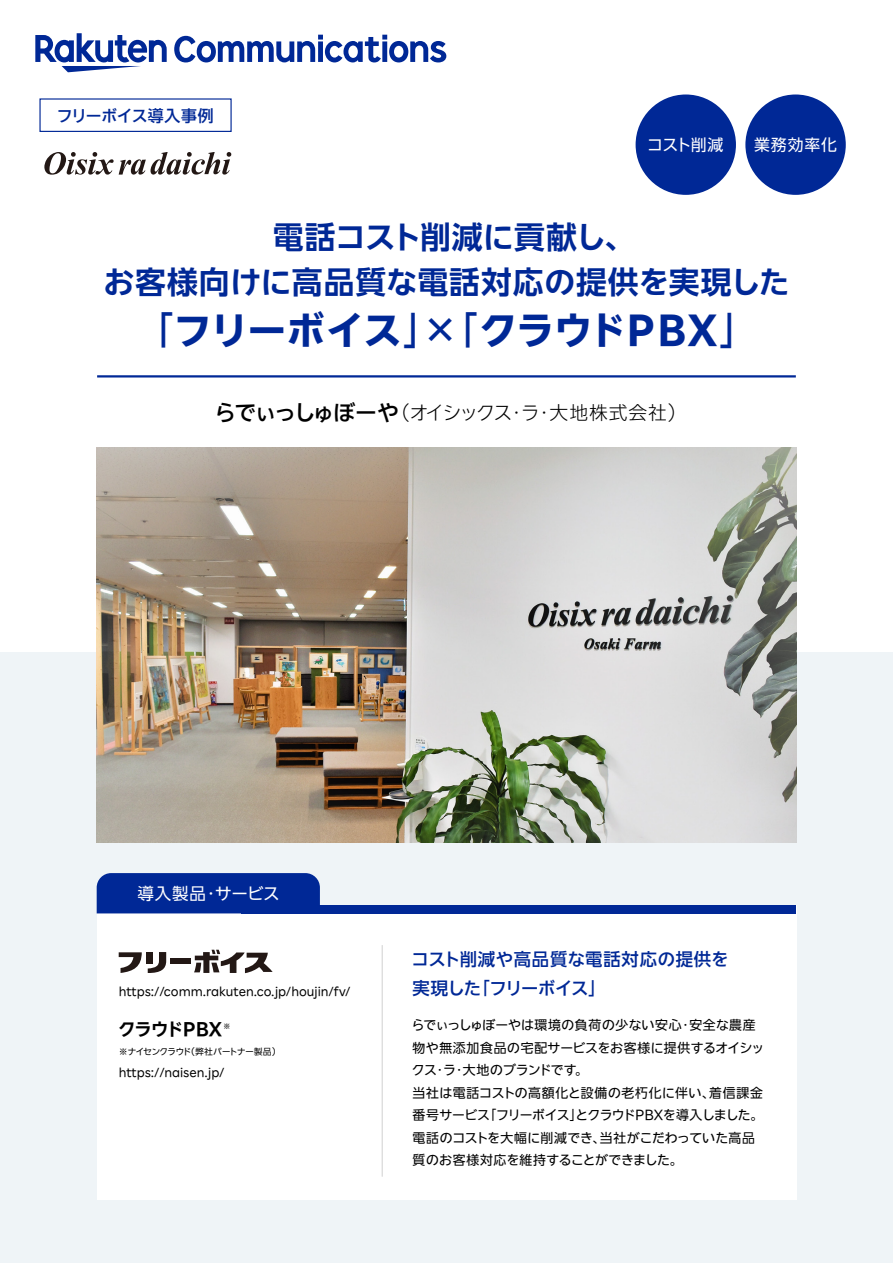
<style>
.page{position:relative;width:893px;height:1263px;background:#fff}
.page>*{position:absolute;margin:0;border:0;box-sizing:border-box;transform-origin:0 0}
.t1{font:700 39px "Rakuten Sans JP";letter-spacing:-.03em;color:#002896}
.t2{font:700 31.5px/45px "Rakuten Sans JP De";letter-spacing:-.01em;color:#002896;text-align:center}
.t3{font:300 19.5px "Rakuten Sans JP";letter-spacing:-.05em;color:#000}
.t4{font:500 18px/29.2px "Rakuten Sans JP";letter-spacing:-.02em;color:#002896}
.t5{font:700 18px "Rakuten Sans JP De";letter-spacing:-.07em;color:#000}
.t6{font:17.25px "Rakuten Sans JP";letter-spacing:-.025em;color:#fff}
.t7{font:500 16.5px "Rakuten Sans JP";letter-spacing:-.06em;color:#002896}
.t8{font:16.5px "Rakuten Sans JP";letter-spacing:.01em;color:#fff}
.t9{font:13.5px/22.5px "Rakuten Sans JP";letter-spacing:-.03em;color:#000}
.t10{font:12px "Rakuten Sans JP";color:#000}
.t11{font:9px "Rakuten Sans JP";letter-spacing:-.1em;color:#000}
.t12{font:7.5px "Rakuten Sans JP";color:#000}
.s1{font-weight:500}
.s2{font-weight:500;font-size:22.5px}
</style>
<div class="page">
<div style="left:0;top:652px;width:893px;height:611px;background:#eff4f7"></div>
<div style="left:97px;top:905px;width:699px;height:294px;background:#fff"></div>
<svg style="left:35px;top:33px;width:132px;height:39px"></svg>
<svg style="left:174px;top:35px;width:272px;height:27px"></svg>
<img style="left:97px;top:448px;width:699px;height:395px">
<div style="left:39px;top:98px;width:193px;height:34px;border:1px solid #002896"></div>
<div style="left:636px;top:94px;width:100px;height:101px;background:#002896;border-radius:50%"></div>
<div style="left:745px;top:94px;width:101px;height:101px;background:#002896;border-radius:50%"></div>
<hr style="left:97px;top:375px;width:699px;height:2px;background:#002896">
<div style="left:97px;top:873px;width:223px;height:40px;background:#002896"></div>
<div style="left:241px;top:905px;width:555px;height:8px;background:#002896"></div>
<svg style="left:119px;top:952px;width:23px;height:21px"></svg>
<svg style="left:148px;top:952px;width:18px;height:21px"></svg>
<div style="left:146px;top:952px;width:6px;height:11px;background:#231815"></div>
<div style="left:170px;top:958px;width:21px;height:5px;background:#231815"></div>
<svg style="left:194px;top:950px;width:79px;height:23px"></svg>
<hr style="left:382px;top:945px;width:1px;height:232px;background:#d1d1d1">
<svg style="left:44px;top:152px;width:187px;height:23px"></svg>
<p class="t7" style="left:56px;top:106px;width:159px">フリーボイス導入事例</p>
<p class="t8" style="left:647px;top:136px;width:79px">コスト削減</p>
<p class="t8" style="left:754px;top:136px;width:85px">業務効率化</p>
<h2 class="t2" style="left:103px;top:215px;width:688px">電話コスト削減に貢献し、<br>お客様向けに高品質な電話対応の提供を実現した</h2>
<h1 class="t1" style="left:135px;top:309px;width:625px"><span class="s1">「</span>フリーボイス<span class="s1">」×「</span>クラウドPBX<span class="s1">」</span></h1>
<h3 class="t3" style="left:214px;top:397px;width:474px"><span class="s2">らでぃっしゅぼーや</span>（オイシックス・ラ・大地株式会社）</h3>
<p class="t6" style="left:137px;top:884px;width:145px">導入製品・サービス</p>
<p class="t10" style="left:119px;top:984px;width:233px">https://comm.rakuten.co.jp/houjin/fv/</p>
<h3 class="t5" style="left:118px;top:1019px;width:106px">クラウドPBX</h3>
<p class="t12" style="left:223px;top:1022px;width:9px">※</p>
<p class="t11" style="left:119px;top:1047px;width:164px">※ナイセンクラウド（弊社パートナー製品）</p>
<p class="t10" style="left:119px;top:1066px;width:107px">https://naisen.jp/</p>
<h3 class="t4" style="left:411px;top:945px;width:319px">コスト削減や高品質な電話対応の提供を実現した「フリーボイス」</h3>
<p class="t9" style="left:411px;top:1014px;width:355px">らでぃっしゅぼーやは環境の負荷の少ない安心・安全な農産物や無添加食品の宅配サービスをお客様に提供するオイシックス・ラ・大地のブランドです。<br>当社は電話コストの高額化と設備の老朽化に伴い、着信課金番号サービス「フリーボイス」とクラウドPBXを導入しました。電話のコストを大幅に削減でき、当社がこだわっていた高品質のお客様対応を維持することができました。</p>
</div>
